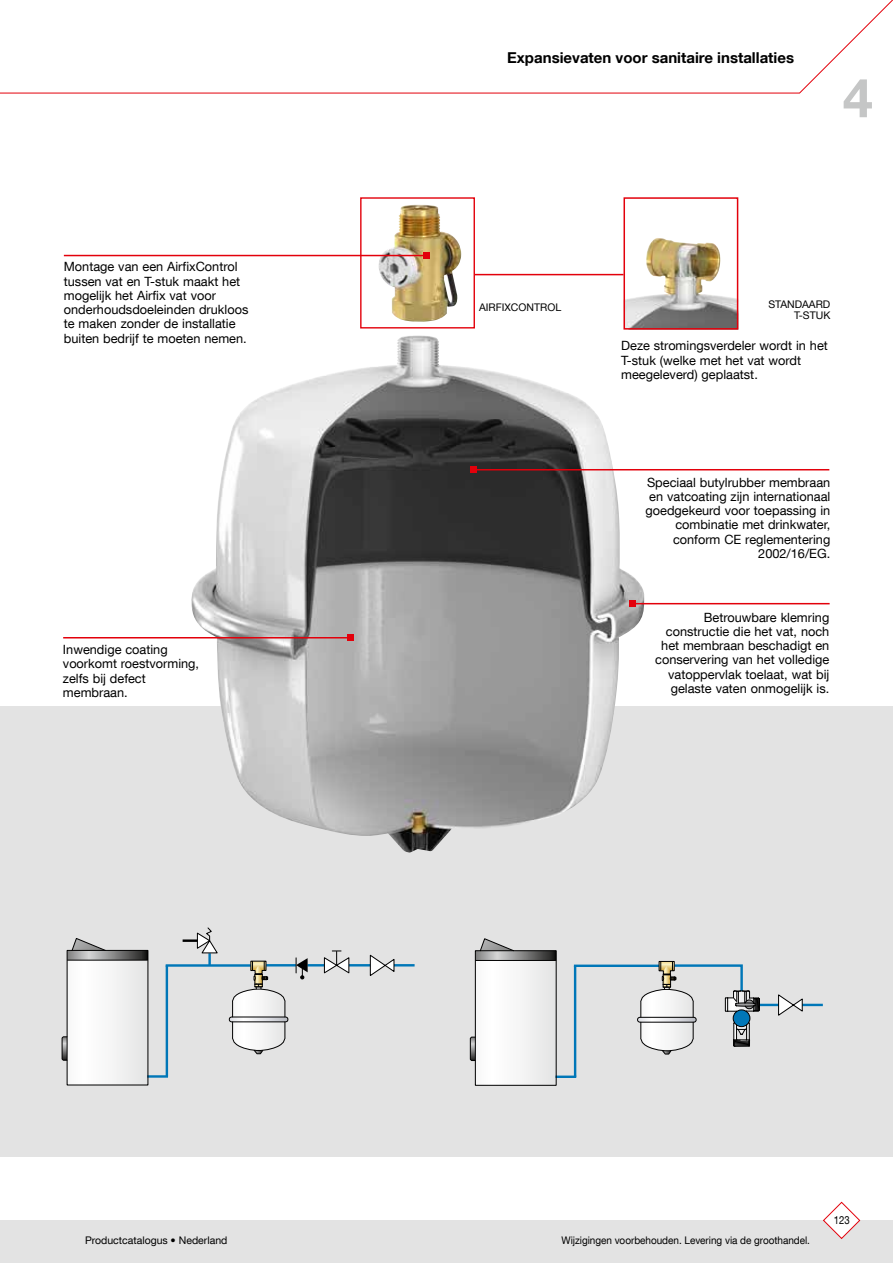
<style>
.page{position:relative;width:893px;height:1263px;background:#fff}
.page>*{position:absolute;margin:0;border:0;box-sizing:border-box;transform-origin:0 0}
.t1{font:700 54px "Helvetica Neue LT Com";color:#c5c6c6}
.t2{font:700 15px "Helvetica Neue LT Com";color:#000}
.t3{font:12.75px/14.2px "Helvetica Neue LT Com";color:#000}
.t4{font:11.25px "Helvetica Neue LT Com";color:#000;scale:.85 1}
.t5{font:10.5px/11.7px "Helvetica Neue LT Com";color:#000;text-align:right}
.t6{font:10.5px "Helvetica Neue LT Com";color:#000;scale:.95 1}
</style>
<div class="page">
<div style="left:0;top:1220px;width:893px;height:43px;background:#e3e3e3"></div>
<svg style="left:0;top:0;width:893px;height:94px"></svg>
<svg style="left:823px;top:1201px;width:38px;height:38px"></svg>
<div style="left:0;top:706px;width:893px;height:451px;background:#e3e3e3"></div>
<img style="left:191px;top:335px;width:455px;height:518px">
<img style="left:626px;top:238px;width:109px;height:89px">
<div style="left:623px;top:197px;width:115px;height:133px;border:2px solid #e3000b"></div>
<img style="left:378px;top:205px;width:83px;height:117px">
<div style="left:360px;top:197px;width:115px;height:131px;border:1px solid #e3000b"></div>
<hr style="left:475px;top:274px;width:148px;height:1px;background:#e3000b">
<hr style="left:632px;top:603px;width:198px;height:1px;background:#e3000b">
<svg style="left:629px;top:601px;width:6px;height:6px"></svg>
<hr style="left:63px;top:637px;width:287px;height:1px;background:#e3000b">
<svg style="left:347px;top:635px;width:6px;height:6px"></svg>
<hr style="left:64px;top:255px;width:363px;height:1px;background:#e3000b">
<svg style="left:424px;top:253px;width:6px;height:6px"></svg>
<hr style="left:473px;top:469px;width:356px;height:1px;background:#e3000b">
<svg style="left:470px;top:467px;width:6px;height:6px"></svg>
<hr style="left:266px;top:964px;width:30px;height:2px;background:#0077b8">
<hr style="left:349px;top:964px;width:22px;height:2px;background:#0077b8">
<hr style="left:393px;top:964px;width:22px;height:2px;background:#0077b8">
<hr style="left:147px;top:1075px;width:21px;height:3px;background:#0077b8">
<hr style="left:166px;top:964px;width:85px;height:3px;background:#0077b8">
<hr style="left:166px;top:965px;width:2px;height:111px;background:#0077b8">
<div style="left:229px;top:1017px;width:59px;height:5px;background:#e1e2e7;border-radius:2px"></div>
<hr style="left:183px;top:939px;width:14px;height:3px;background:#000">
<svg style="left:369px;top:954px;width:26px;height:22px"></svg>
<svg style="left:196px;top:927px;width:23px;height:38px"></svg>
<div style="left:229px;top:1016px;width:59px;height:6px;border:1px solid #000;border-radius:2px"></div>
<svg style="left:232px;top:960px;width:55px;height:95px"></svg>
<svg style="left:61px;top:938px;width:88px;height:148px"></svg>
<svg style="left:296px;top:950px;width:54px;height:29px"></svg>
<hr style="left:802px;top:1004px;width:21px;height:2px;background:#0077b8">
<hr style="left:555px;top:1075px;width:21px;height:3px;background:#0077b8">
<hr style="left:574px;top:964px;width:85px;height:3px;background:#0077b8">
<hr style="left:574px;top:966px;width:2px;height:111px;background:#0077b8">
<div style="left:638px;top:1017px;width:58px;height:5px;background:#e1e2e7;border-radius:2px"></div>
<div style="left:637px;top:1017px;width:60px;height:6px;border:1px solid #000;border-radius:2px"></div>
<svg style="left:469px;top:938px;width:88px;height:148px"></svg>
<svg style="left:640px;top:961px;width:163px;height:94px"></svg>
<p class="t3" style="left:64px;top:259px;width:186px">Montage van een AirfixControl tussen vat en T-stuk maakt het mogelijk het Airfix vat voor onderhoudsdoeleinden drukloos te maken zonder de installatie buiten bedrijf te moeten nemen.</p>
<p class="t3" style="left:63px;top:642px;width:138px">Inwendige coating voorkomt roestvorming, zelfs bij defect membraan.</p>
<p class="t2" style="left:507px;top:49px;width:288px">Expansievaten voor sanitaire installaties</p>
<h1 class="t1" style="left:843px;top:64px;width:32px">4</h1>
<p class="t5" style="left:479px;top:301px;width:84px">AIRFIXCONTROL</p>
<p class="t5" style="left:768px;top:298px;width:63px">STANDAARD<br>T-STUK</p>
<p class="t3" style="left:621px;top:338px;width:208px">Deze stromingsverdeler wordt in het<br>T-stuk (welke met het vat wordt meegeleverd) geplaatst.</p>
<p class="t3" style="left:645px;top:475px;width:186px;text-align:right">Speciaal butylrubber membraan en vatcoating zijn internationaal goedgekeurd voor toepassing in combinatie met drinkwater, conform CE reglementering<br>2002/16/EG.</p>
<p class="t3" style="left:655px;top:609px;width:176px;text-align:right">Betrouwbare klemring constructie die het vat, noch het membraan beschadigt en conservering van het volledige vatoppervlak toelaat, wat bij gelaste vaten onmogelijk is.</p>
<p class="t4" style="left:834px;top:1213px;width:20px">123</p>
<p class="t5" style="left:85px;top:1234px;width:144px">Productcatalogus • Nederland</p>
<p class="t6" style="left:562px;top:1234px;width:263px">Wijzigingen voorbehouden. Levering via de groothandel.</p>
</div>
